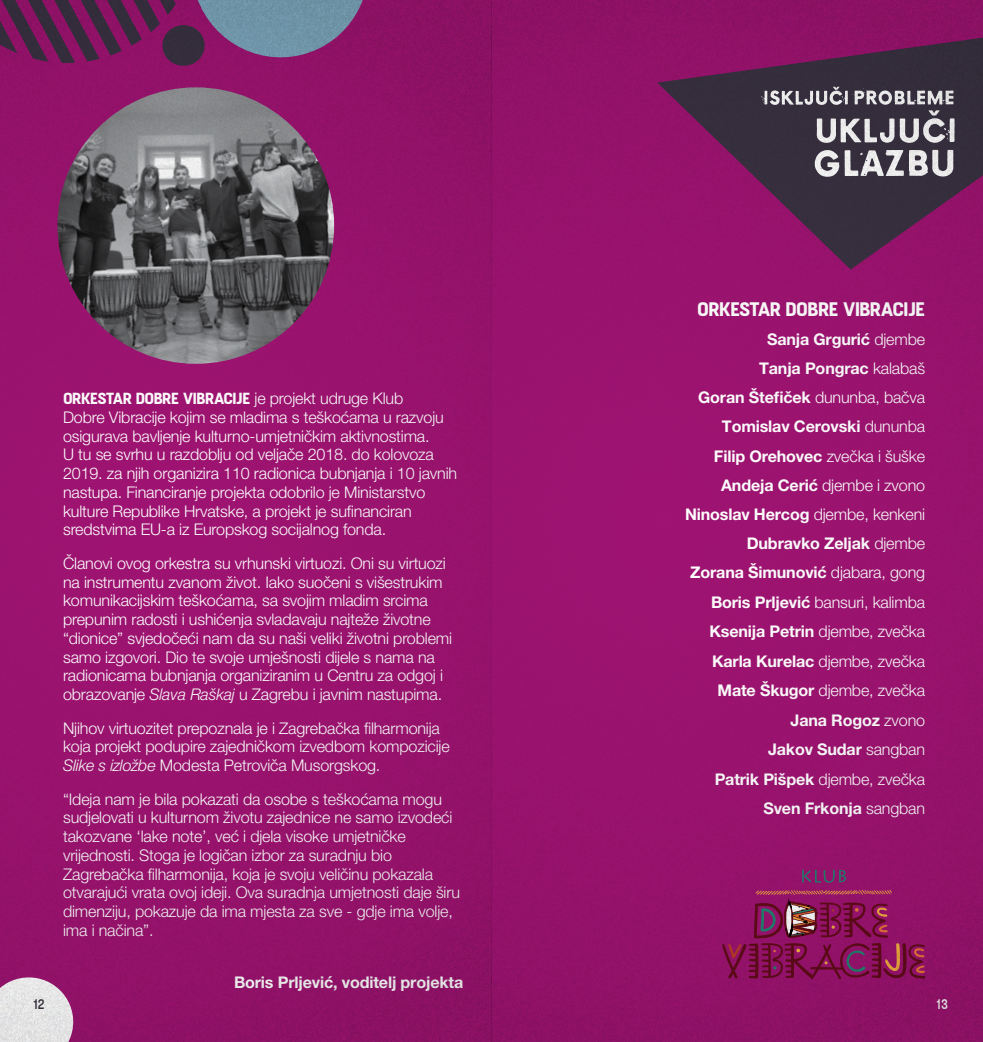
<style>
.page{position:relative;width:983px;height:1042px;background:#fff}
.page>*{position:absolute;margin:0;border:0;box-sizing:border-box;transform-origin:0 0}
.t1{font:500 19.6px "Fuji";letter-spacing:-.03em;color:#fff}
.t2{font:300 16.1px/18.7px "Helvetica Neue LT Pro";letter-spacing:-.01em;color:#fff}
.t3{font:700 16.1px/29.4px "Helvetica Neue LT Pro";letter-spacing:-.01em;color:#fff;text-align:right}
.t4{font:500 16.1px "Fuji";letter-spacing:-.03em;color:#fff}
.t5{font:300 14px "Fuji";color:#3a3242;scale:.9 1}
.t6{font:300 14px "Fuji";color:#fff;scale:.9 1}
.s1{font-family:"Helvetica Neue LT Pro";font-weight:300}
.s2{font-style:italic}
.s3{font-weight:300}
</style>
<div class="page">
<img style="left:0;top:0;width:982px;height:1042px">
<p class="t4" style="left:63px;top:389px;width:341px">ORKESTAR DOBRE VIBRACIJE <span class="s1">je projekt udruge Klub</span></p>
<p class="t2" style="left:63px;top:407px;width:395px">Dobre Vibracije kojim se mladima s teškoćama u razvoju osigurava bavljenje kulturno-umjetničkim aktivnostima.<br>U tu se svrhu u razdoblju od veljače 2018. do kolovoza 2019. za njih organizira 110 radionica bubnjanja i 10 javnih nastupa. Financiranje projekta odobrilo je Ministarstvo kulture Republike Hrvatske, a projekt je sufinanciran sredstvima EU-a iz Europskog socijalnog fonda.</p>
<p class="t2" style="left:63px;top:553px;width:390px">Članovi ovog orkestra su vrhunski virtuozi. Oni su virtuozi na instrumentu zvanom život. Iako suočeni s višestrukim komunikacijskim teškoćama, sa svojim mladim srcima prepunim radosti i ushićenja svladavaju najteže životne “dionice” svjedočeći nam da su naši veliki životni problemi samo izgovori. Dio te svoje umješnosti dijele s nama na radionicama bubnjanja organiziranim u Centru za odgoj i obrazovanje <span class="s2">Slava Raškaj</span> u Zagrebu i javnim nastupima.</p>
<p class="t2" style="left:63px;top:718px;width:388px">Njihov virtuozitet prepoznala je i Zagrebačka filharmonija koja projekt podupire zajedničkom izvedbom kompozicije<br><span class="s2">Slike s izložbe</span> Modesta Petroviča Musorgskog.</p>
<p class="t2" style="left:63px;top:789px;width:398px">“Ideja nam je bila pokazati da osobe s teškoćama mogu sudjelovati u kulturnom životu zajednice ne samo izvodeći takozvane ‘lake note’, već i djela visoke umjetničke vrijednosti. Stoga je logičan izbor za suradnju bio Zagrebačka filharmonija, koja je svoju veličinu pokazala otvarajući vrata ovoj ideji. Ova suradnja umjetnosti daje širu dimenziju, pokazuje da ima mjesta za sve - gdje ima volje, ima i načina”.</p>
<p class="t3" style="left:234px;top:967px;width:231px">Boris Prljević, voditelj projekta</p>
<p class="t1" style="left:697px;top:297px;width:229px">ORKESTAR DOBRE VIBRACIJE</p>
<p class="t3" style="left:684px;top:324px;width:241px">Sanja Grgurić <span class="s3">djembe<br></span>Tanja Pongrac <span class="s3">kalabaš<br></span>Goran Štefiček <span class="s3">dununba, bačva<br></span>Tomislav Cerovski <span class="s3">dununba<br></span>Filip Orehovec <span class="s3">zvečka i šuške<br></span>Andeja Cerić <span class="s3">djembe i zvono<br></span>Ninoslav Hercog <span class="s3">djembe, kenkeni<br></span>Dubravko Zeljak <span class="s3">djembe<br></span>Zorana Šimunović <span class="s3">djabara, gong<br></span>Boris Prljević <span class="s3">bansuri, kalimba<br></span>Ksenija Petrin <span class="s3">djembe, zvečka<br></span>Karla Kurelac <span class="s3">djembe, zvečka<br></span>Mate Škugor <span class="s3">djembe, zvečka<br></span>Jana Rogoz <span class="s3">zvono<br></span>Jakov Sudar <span class="s3">sangban<br></span>Patrik Pišpek <span class="s3">djembe, zvečka<br></span>Sven Frkonja <span class="s3">sangban</span></p>
<p class="t5" style="left:33px;top:995px;width:15px">12</p>
<p class="t6" style="left:936px;top:995px;width:15px">13</p>
</div>
